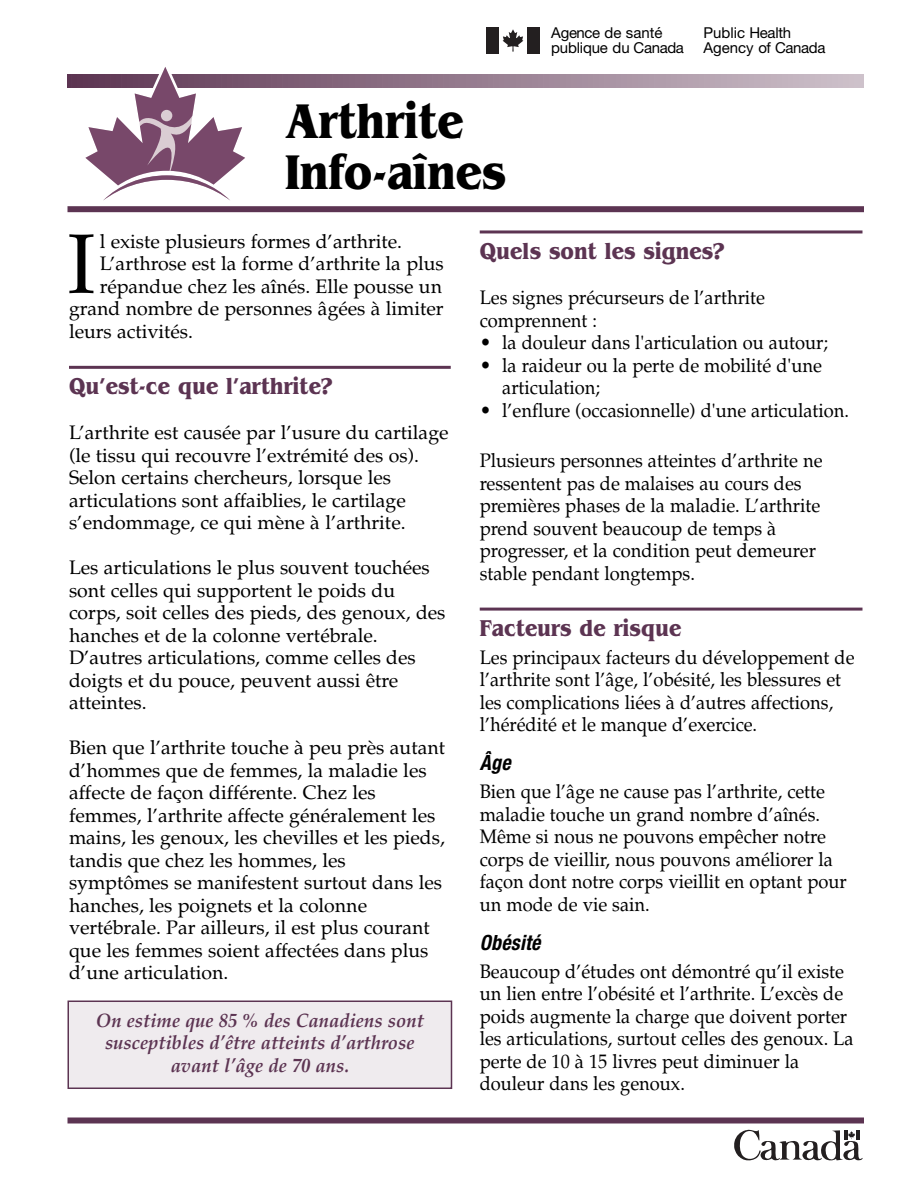
<style>
.page{position:relative;width:918px;height:1188px;background:#fff}
.page>*{position:absolute;margin:0;border:0;box-sizing:border-box;transform-origin:0 0}
.t1{font:84.3px "Palatino";color:#000}
.t2{font:700 51px/51px "Benguiat";color:#000;scale:.85 1}
.t3{font:700 24px "Benguiat";letter-spacing:.005em;color:#5c3452;scale:.85 1}
.t4{font:italic 700 condensed 21px "Helvetica Neue";letter-spacing:.015em;color:#000;scale:.95 1}
.t5{font:19.5px/22.5px "Palatino";color:#000;scale:.94 1}
.t6{font:19.5px/22.5px "Palatino";color:#000}
.t7{font:italic 700 19.5px/22.5px "Palatino";color:#5c3452;text-align:center;scale:.95 1}
.t8{font:15px/15px "Helvetica Neue";letter-spacing:-.01em;color:#000}
.s1{font-size:20.25px}
</style>
<div class="page">
<hr style="left:69px;top:366px;width:382px;height:3px;background:#5c3452">
<hr style="left:480px;top:230px;width:382px;height:3px;background:#5c3452">
<hr style="left:480px;top:608px;width:382px;height:3px;background:#5c3452">
<div style="left:68px;top:1001px;width:383px;height:87px;background:#efebee"></div>
<div style="left:68px;top:1001px;width:384px;height:88px;border:2px solid #5c3452"></div>
<div style="left:68px;top:1118px;width:796px;height:6px;background:#5c3452"></div>
<div style="left:486px;top:27px;width:12px;height:27px;background:#231f20"></div>
<svg style="left:503px;top:29px;width:20px;height:23px"></svg>
<div style="left:528px;top:27px;width:12px;height:27px;background:#231f20"></div>
<svg style="left:734px;top:1129px;width:129px;height:32px"></svg>
<div style="left:68px;top:206px;width:796px;height:6px;background:#5c3452"></div>
<svg style="left:68px;top:67px;width:795px;height:134px"></svg>
<h2 class="t2" style="left:285px;top:95px;width:262px">Arthrite<br>Info-aînes</h2>
<p class="t8" style="left:551px;top:26px;width:134px">Agence de santé publique du Canada</p>
<p class="t8" style="left:704px;top:26px;width:124px">Public Health<br>Agency of Canada</p>
<h1 class="t1" style="left:67px;top:214px;width:30px">I</h1>
<p class="t6" style="left:100px;top:230px;width:304px">l existe plusieurs formes d’arthrite.</p>
<p class="t6" style="left:100px;top:252px;width:346px">L’arthrose est la forme d’arthrite la plus</p>
<p class="t6" style="left:100px;top:275px;width:344px">répandue chez les aînés. Elle pousse un</p>
<p class="t6" style="left:69px;top:297px;width:376px">grand nombre de personnes âgées à limiter</p>
<p class="t6" style="left:69px;top:320px;width:126px">leurs activités.</p>
<p class="t3" style="left:69px;top:372px;width:311px">Qu’est-ce que l’arthrite?</p>
<p class="t6" style="left:69px;top:421px;width:381px">L’arthrite est causée par l’usure du cartilage (le tissu qui recouvre l’extrémité des os).<br>Selon certains chercheurs, lorsque les articulations sont affaiblies, le cartilage s’endommage, ce qui mène à l’arthrite.</p>
<p class="t6" style="left:69px;top:556px;width:378px">Les articulations le plus souvent touchées sont celles qui supportent le poids du corps, soit celles des pieds, des genoux, des hanches et de la colonne vertébrale.<br>D’autres articulations, comme celles des doigts et du pouce, peuvent aussi être atteintes.</p>
<p class="t6" style="left:69px;top:736px;width:378px">Bien que l’arthrite touche à peu près autant d’hommes que de femmes, la maladie les affecte de façon différente. Chez les femmes, l’arthrite affecte généralement les mains, les genoux, les chevilles et les pieds, tandis que chez les hommes, les symptômes se manifestent surtout dans les hanches, les poignets et la colonne vertébrale. Par ailleurs, il est plus courant que les femmes soient affectées dans plus d’une articulation.</p>
<p class="t7" style="left:96px;top:1011px;width:347px">On estime que 85 % des Canadiens sont susceptibles d’être atteints d’arthrose avant l’âge de 70 ans.</p>
<p class="t3" style="left:480px;top:237px;width:290px">Quels sont les signes?</p>
<p class="t5" style="left:480px;top:286px;width:305px">Les signes précurseurs de l’arthrite comprennent :</p>
<p class="t5" style="left:480px;top:331px;width:372px"><span class="s1">•</span> la douleur dans l'articulation ou autour;</p>
<p class="t5" style="left:502px;top:354px;width:342px;text-indent:-22px"><span class="s1">•</span> la raideur ou la perte de mobilité d'une articulation;</p>
<p class="t5" style="left:480px;top:399px;width:395px"><span class="s1">•</span> l’enflure (occasionnelle) d'une articulation.</p>
<p class="t5" style="left:480px;top:449px;width:366px">Plusieurs personnes atteintes d’arthrite ne ressentent pas de malaises au cours des premières phases de la maladie. L’arthrite prend souvent beaucoup de temps à progresser, et la condition peut demeurer stable pendant longtemps.</p>
<p class="t3" style="left:480px;top:614px;width:239px">Facteurs de risque</p>
<p class="t5" style="left:480px;top:646px;width:400px">Les principaux facteurs du développement de l’arthrite sont l’âge, l’obésité, les blessures et les complications liées à d’autres affections, l’hérédité et le manque d’exercice.</p>
<p class="t4" style="left:480px;top:755px;width:34px">Âge</p>
<p class="t5" style="left:480px;top:780px;width:392px">Bien que l’âge ne cause pas l’arthrite, cette maladie touche un grand nombre d’aînés.<br>Même si nous ne pouvons empêcher notre corps de vieillir, nous pouvons améliorer la façon dont notre corps vieillit en optant pour un mode de vie sain.</p>
<p class="t4" style="left:480px;top:935px;width:65px">Obésité</p>
<p class="t5" style="left:480px;top:960px;width:399px">Beaucoup d’études ont démontré qu’il existe un lien entre l’obésité et l’arthrite. L’excès de poids augmente la charge que doivent porter les articulations, surtout celles des genoux. La perte de 10 à 15 livres peut diminuer la douleur dans les genoux.</p>
</div>
